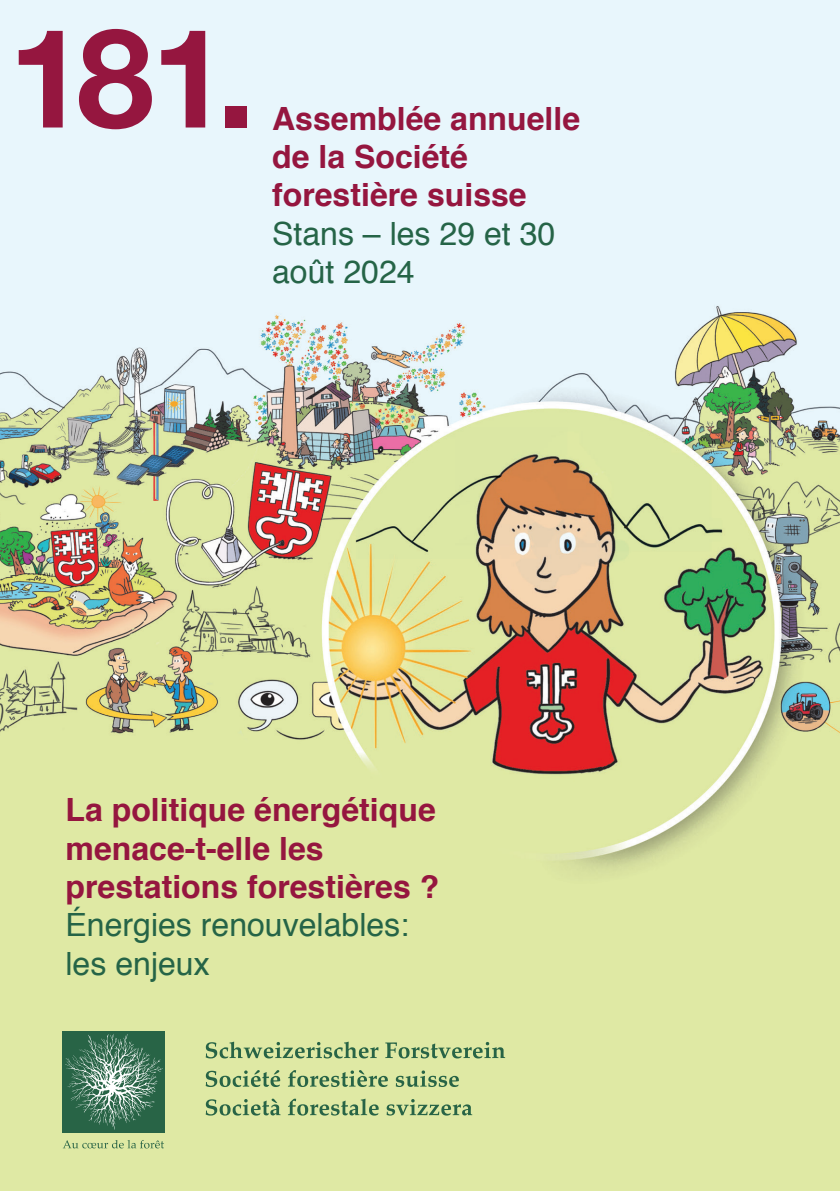
<style>
.page{position:relative;width:840px;height:1191px;background:#fff}
.page>*{position:absolute;margin:0;border:0;box-sizing:border-box;transform-origin:0 0}
.t1{font:700 138px "Helvetica Neue";color:#95163f}
.t2{font:700 32px/38.4px "Helvetica";color:#95163f}
.t3{font:32px/38.4px "Helvetica";color:#256447}
</style>
<div class="page">
<img style="left:0;top:0;width:839px;height:1191px">
<div style="left:62px;top:1031px;width:103px;height:101px;background:#286446"></div>
<svg style="left:205px;top:1041px;width:173px;height:17px"></svg>
<svg style="left:385px;top:1042px;width:120px;height:16px"></svg>
<svg style="left:205px;top:1070px;width:75px;height:17px"></svg>
<svg style="left:288px;top:1070px;width:99px;height:17px"></svg>
<svg style="left:395px;top:1070px;width:63px;height:17px"></svg>
<svg style="left:205px;top:1098px;width:75px;height:17px"></svg>
<svg style="left:288px;top:1098px;width:90px;height:17px"></svg>
<svg style="left:386px;top:1099px;width:86px;height:16px"></svg>
<svg style="left:63px;top:1140px;width:101px;height:8px"></svg>
<svg style="left:65px;top:1034px;width:98px;height:95px"></svg>
<h1 class="t1" style="left:9px;top:-30px;width:248px">181.</h1>
<p class="t2" style="left:272px;top:100px;width:309px">Assemblée annuelle de la Société forestière suisse</p>
<p class="t3" style="left:272px;top:215px;width:284px">Stans – les 29 et 30 août 2024</p>
<p class="t2" style="left:65px;top:791px;width:375px">La politique énergétique menace-t-elle les prestations forestières ?</p>
<p class="t3" style="left:65px;top:907px;width:345px">Énergies renouvelables: les enjeux</p>
</div>
